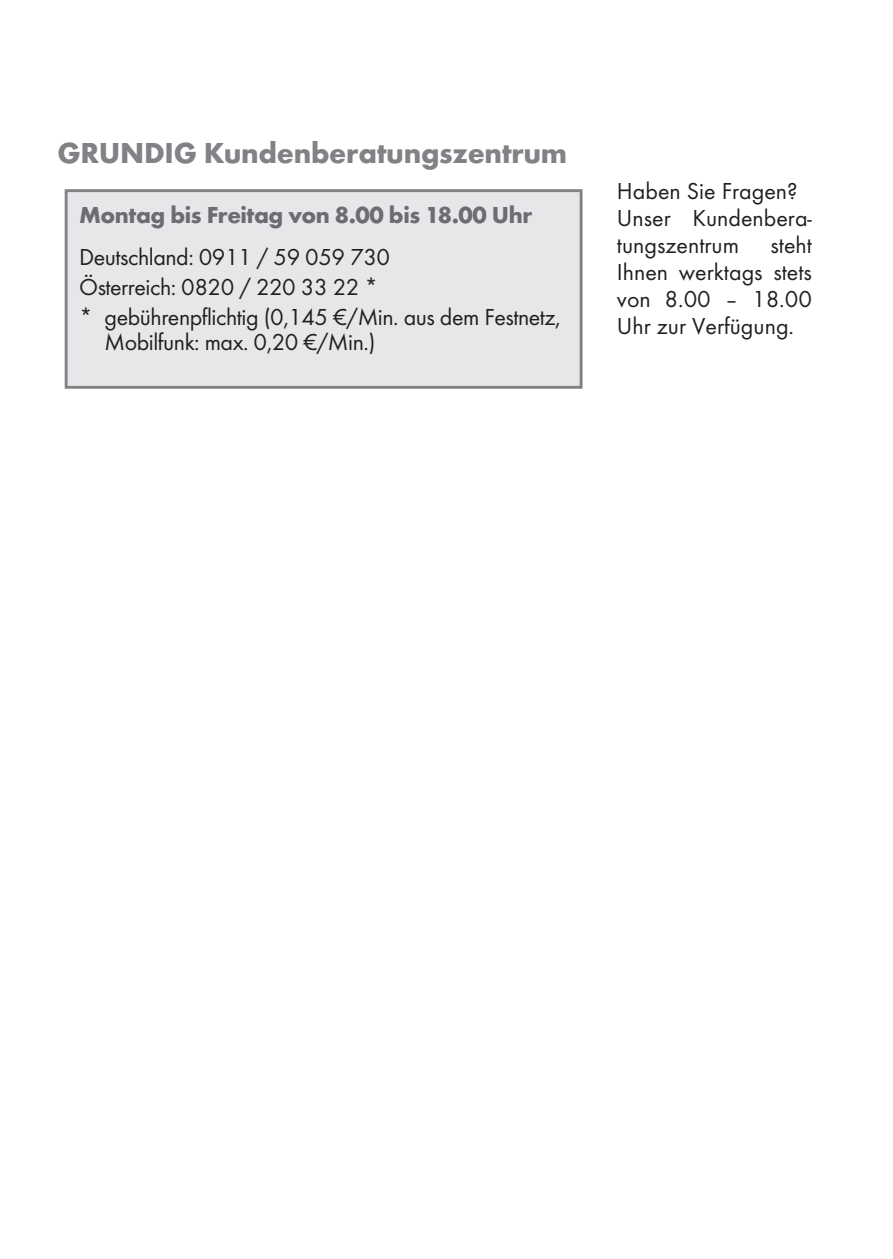
<style>
.page{position:relative;width:893px;height:1259px;background:#fff}
.page>*{position:absolute;margin:0;border:0;box-sizing:border-box;transform-origin:0 0}
.t1{font:700 30px "Futura TOT";letter-spacing:-.01em;color:#808285}
.t2{font:24px/27px "Futura TOT Boo";letter-spacing:-.02em;color:#231f20;text-align:justify}
.t3{font:24px/27px "Futura TOT Boo";color:#231f20}
.t4{font:700 24px "Futura TOT";letter-spacing:-.02em;color:#6c6d70}
</style>
<div class="page">
<div style="left:66px;top:191px;width:515px;height:196px;background:#e6e7e9"></div>
<div style="left:65px;top:189px;width:517px;height:200px;border:3px solid #808285"></div>
<p class="t1" style="left:57px;top:135px;width:511px">GRUNDIG Kundenberatungszentrum</p>
<p class="t4" style="left:79px;top:200px;width:455px">Montag bis Freitag von 8.00 bis 18.00 Uhr</p>
<p class="t2" style="left:79px;top:242px;width:483px;line-height:29.7px;text-align:left">Deutschland: 0911 / 59 059 730<br>Österreich: 0820 / 220 33 22 *<br>* gebührenpflichtig (0,145 €/Min. aus dem Festnetz,</p>
<p class="t2" style="left:105px;top:328px;width:272px">Mobilfunk: max. 0,20 €/Min.)</p>
<p class="t3" style="left:617px;top:177px;width:197px">Haben Sie Fragen?<br>Unser Kundenbera&shy;tungszentrum</p>
<p class="t2" style="left:617px;top:231px;width:197px;text-indent:154px">steht Ihnen werktags stets von 8.00 – 18.00<br>Uhr zur Verfügung.</p>
</div>
